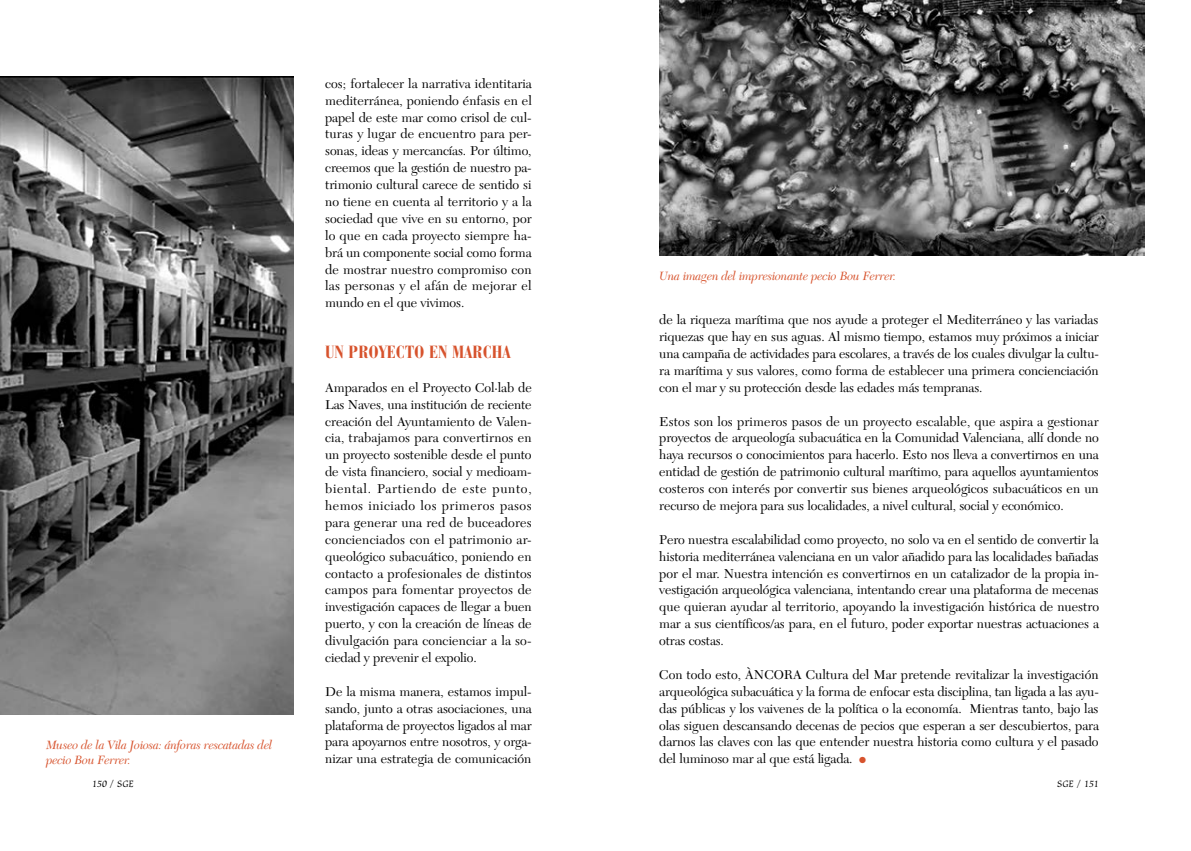
<style>
.page{position:relative;width:1191px;height:851px;background:#fff}
.page>*{position:absolute;margin:0;border:0;box-sizing:border-box;transform-origin:0 0}
.t1{font:700 condensed 17.5px "Bauer Bodoni";color:#d7532d}
.t2{font:13.38px/16.9px "New Caledonia LT Std";letter-spacing:.01em;color:#000;text-align:justify}
.t3{font:italic 12.5px/15px "New Caledonia";letter-spacing:-.025em;color:#d7532d}
.t4{font:10.62px "Oxford";color:#000}
.s1{color:#d7532d}
</style>
<div class="page">
<img style="left:659px;top:0;width:485px;height:255px">
<img style="left:0;top:76px;width:294px;height:638px">
<p class="t3" style="left:46px;top:737px;width:228px">Museo de la Vila Joiosa: ánforas rescatadas del pecio Bou Ferrer.</p>
<p class="t2" style="left:325px;top:75px;width:208px">cos; fortalecer la narrativa identitaria mediterránea, poniendo énfasis en el papel de este mar como crisol de cul&shy;turas y lugar de encuentro para per&shy;sonas, ideas y mercancías. Por último, creemos que la gestión de nuestro pa&shy;trimonio cultural carece de sentido si no tiene en cuenta al territorio y a la sociedad que vive en su entorno, por lo que en cada proyecto siempre ha&shy;brá un componente social como forma de mostrar nuestro compromiso con las personas y el afán de mejorar el mundo en el que vivimos.</p>
<h1 class="t1" style="left:325px;top:342px;width:187px">UN PROYECTO EN MARCHA</h1>
<p class="t2" style="left:325px;top:379px;width:208px">Amparados en el Proyecto Col·lab de Las Naves, una institución de reciente creación del Ayuntamiento de Valen&shy;cia, trabajamos para convertirnos en un proyecto sostenible desde el punto de vista financiero, social y medioam&shy;biental. Partiendo de este punto, hemos iniciado los primeros pasos para generar una red de buceadores concienciados con el patrimonio ar&shy;queológico subacuático, poniendo en contacto a profesionales de distintos campos para fomentar proyectos de investigación capaces de llegar a buen puerto, y con la creación de líneas de divulgación para concienciar a la so&shy;ciedad y prevenir el expolio.</p>
<p class="t2" style="left:325px;top:683px;width:208px">De la misma manera, estamos impul&shy;sando, junto a otras asociaciones, una plataforma de proyectos ligados al mar para apoyarnos entre nosotros, y orga&shy;nizar una estrategia de comunicación</p>
<p class="t3" style="left:659px;top:269px;width:238px">Una imagen del impresionante pecio Bou Ferrer.</p>
<p class="t2" style="left:659px;top:311px;width:441px">de la riqueza marítima que nos ayude a proteger el Mediterráneo y las variadas riquezas que hay en sus aguas. Al mismo tiempo, estamos muy próximos a iniciar una campaña de actividades para escolares, a través de los cuales divulgar la cultu&shy;ra marítima y sus valores, como forma de establecer una primera concienciación con el mar y su protección desde las edades más tempranas.</p>
<p class="t2" style="left:659px;top:413px;width:441px">Estos son los primeros pasos de un proyecto escalable, que aspira a gestionar proyectos de arqueología subacuática en la Comunidad Valenciana, allí donde no haya recursos o conocimientos para hacerlo. Esto nos lleva a convertirnos en una entidad de gestión de patrimonio cultural marítimo, para aquellos ayuntamientos costeros con interés por convertir sus bienes arqueológicos subacuáticos en un recurso de mejora para sus localidades, a nivel cultural, social y económico.</p>
<p class="t2" style="left:659px;top:531px;width:441px">Pero nuestra escalabilidad como proyecto, no solo va en el sentido de convertir la historia mediterránea valenciana en un valor añadido para las localidades bañadas por el mar. Nuestra intención es convertirnos en un catalizador de la propia in&shy;vestigación arqueológica valenciana, intentando crear una plataforma de mecenas que quieran ayudar al territorio, apoyando la investigación histórica de nuestro mar a sus científicos/as para, en el futuro, poder exportar nuestras actuaciones a otras costas.</p>
<p class="t2" style="left:659px;top:666px;width:441px">Con todo esto, ÀNCORA Cultura del Mar pretende revitalizar la investigación arqueológica subacuática y la forma de enfocar esta disciplina, tan ligada a las ayu&shy;das públicas y los vaivenes de la política o la economía. Mientras tanto, bajo las olas siguen descansando decenas de pecios que esperan a ser descubiertos, para darnos las claves con las que entender nuestra historia como cultura y el pasado del luminoso mar al que está ligada. <span class="s1">●</span></p>
<p class="t4" style="left:92px;top:778px;width:43px">150 / SGE</p>
<p class="t4" style="left:1057px;top:778px;width:43px">SGE / 151</p>
</div>
